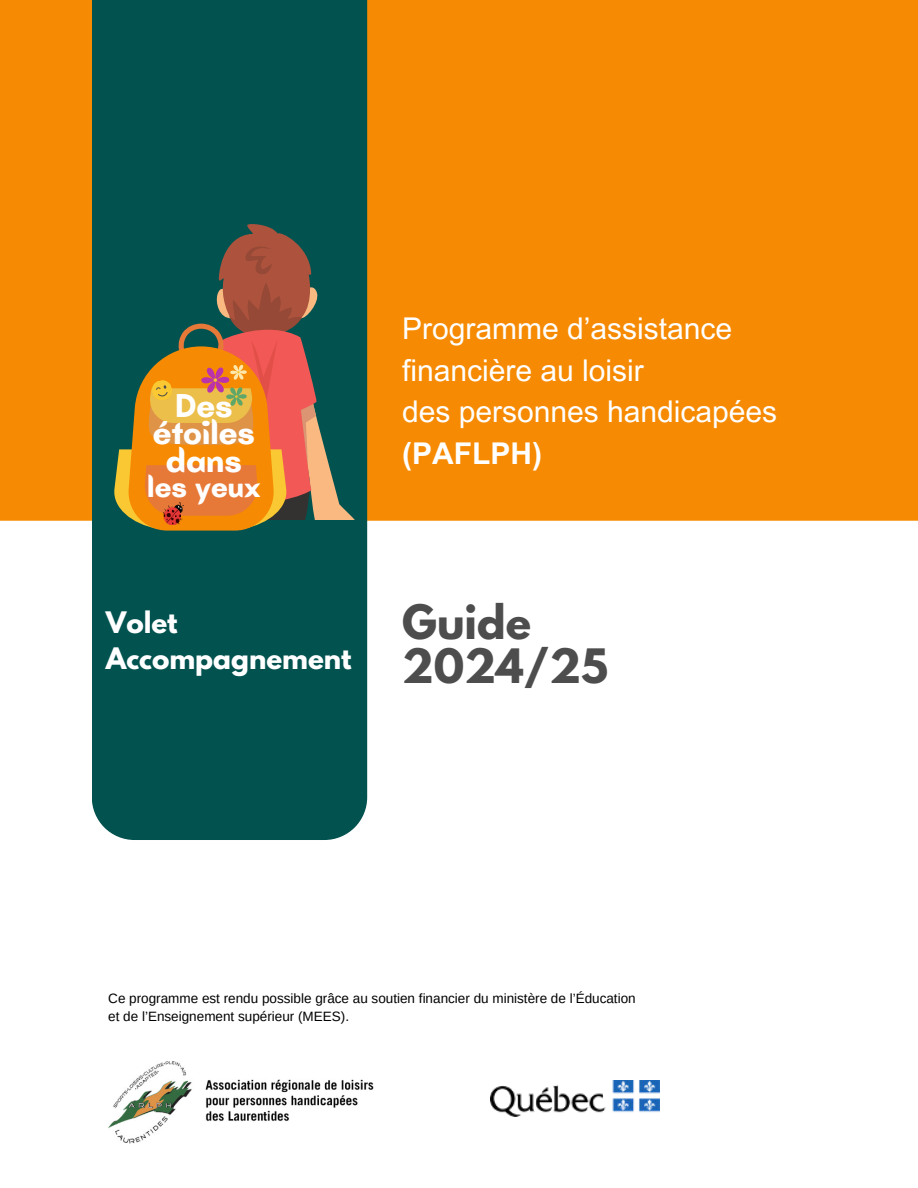
<style>
.page{position:relative;width:918px;height:1188px;background:#fff}
.page>*{position:absolute;margin:0;border:0;box-sizing:border-box;transform-origin:0 0}
.t1{font:700 42px/43.8px "League Spartan";color:#4d4d4d}
.t2{font:700 33.75px/27.6px "Batangas";color:#fff;text-align:center}
.t3{font:700 30.15px "Batangas";color:#fff}
.t4{font:30px/41.7px "Arial MT Pro";color:#fff}
.t5{font:700 30px "Arial MT Pro";color:#fff}
.t6{font:700 26.25px/36px "League Spartan";color:#fff}
.t7{font:13.5px/18px "Arimo";color:#000}
</style>
<div class="page">
<img style="left:490px;top:1080px;width:170px;height:36px">
<img style="left:108px;top:1062px;width:266px;height:82px">
<div style="left:0;top:0;width:918px;height:521px;background:#f68a02"></div>
<div style="left:92px;top:0;width:275px;height:840px;background:#025250"></div>
<div style="left:107px;top:521px;width:251px;height:49px;background:#025250"></div>
<svg style="left:112px;top:223px;width:246px;height:308px"></svg>
<img style="left:163px;top:503px;width:21px;height:21px">
<h2 class="t2" style="left:153px;top:389px;width:104px">Des étoiles dans</h2>
<h3 class="t3" style="left:147px;top:465px;width:115px">les yeux</h3>
<h3 class="t4" style="left:402px;top:309px;width:377px">Programme d’assistance financière au loisir<br>des personnes handicapées</h3>
<h3 class="t5" style="left:402px;top:436px;width:141px">(PAFLPH)</h3>
<h3 class="t6" style="left:106px;top:604px;width:247px">Volet<br>Accompagnement</h3>
<h1 class="t1" style="left:402px;top:600px;width:207px">Guide<br>2024/25</h1>
<p class="t7" style="left:108px;top:989px;width:529px">Ce programme est rendu possible grâce au soutien financier du ministère de l’Éducation et de l’Enseignement supérieur (MEES).</p>
</div>
